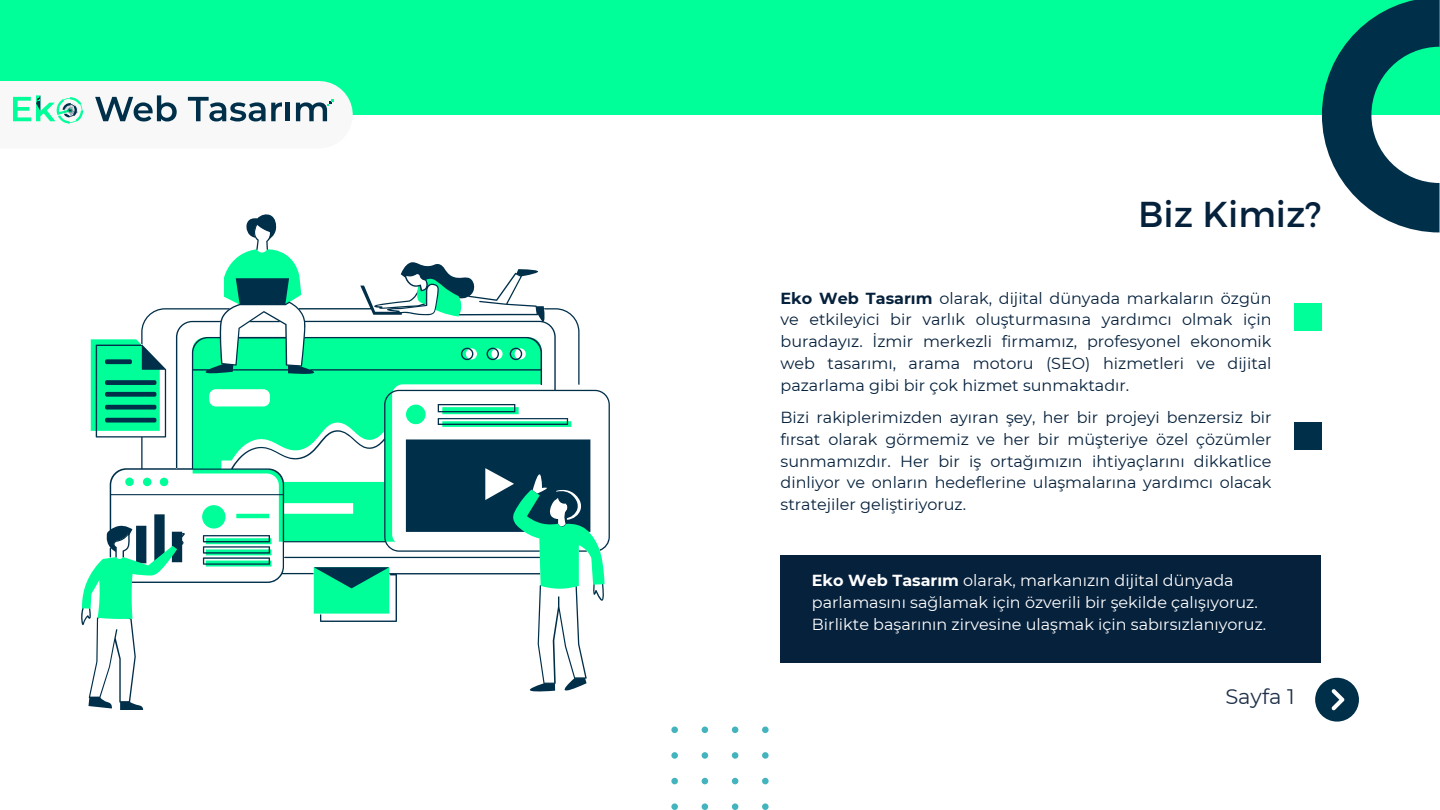
<style>
.page{position:relative;width:1440px;height:810px;background:#fff}
.page>*{position:absolute;margin:0;border:0;box-sizing:border-box;transform-origin:0 0}
.t1{font:36px "Montserrat";color:#06213c}
.t2{font:21px "Montserrat";color:#1e3048}
.t3{font:16px/21.8px "Montserrat";color:#06213c;text-align:justify}
.t4{font:16px/21.8px "Montserrat";color:#fff}
.s1{font-weight:700}
</style>
<div class="page">
<svg style="left:1315px;top:678px;width:44px;height:43px"></svg>
<div style="left:1294px;top:303px;width:28px;height:28px;background:#0f9"></div>
<div style="left:1294px;top:422px;width:28px;height:28px;background:#002f4a"></div>
<div style="left:781px;top:555px;width:540px;height:108px;background:#06213c"></div>
<svg style="left:671px;top:727px;width:98px;height:83px"></svg>
<div style="left:0;top:0;width:1440px;height:115px;background:#0f9"></div>
<div style="left:0;top:81px;width:319px;height:67px;background:#f8f8f8"></div>
<svg style="left:1322px;top:0;width:118px;height:232px"></svg>
<svg style="left:95px;top:95px;width:82px;height:27px"></svg>
<svg style="left:188px;top:97px;width:94px;height:25px"></svg>
<hr style="left:286px;top:103px;width:4px;height:18px;background:#002f4a">
<svg style="left:296px;top:100px;width:38px;height:21px"></svg>
<svg style="left:13px;top:95px;width:70px;height:29px"></svg>
<svg style="left:81px;top:223px;width:524px;height:480px"></svg>
<svg style="left:82px;top:490px;width:523px;height:129px"></svg>
<p class="t1" style="left:1138px;top:191px;width:185px">Biz Kimiz?</p>
<p class="t3" style="left:781px;top:287px;width:493px"><span class="s1">Eko Web Tasarım</span> olarak, dijital dünyada markaların özgün ve etki leyici bi r varlık oluşturmasına yardımcı olmak içi n buradayız. İzmi r merkezli fi rmamız, profesyonel ekonomi k web tasarımı, arama motoru (SEO) hizmetleri ve dijital pazarlama gi bi bi r çok hizmet sunmaktadır.</p>
<p class="t3" style="left:781px;top:406px;width:493px">Bizi raki pleri mizden ayıran şey, her bi r projeyi benzersiz bi r fırsat olarak görmemiz ve her bi r müşteriye özel çözümler sunmamızdır. Her bi r iş ortağımızın i htiyaçlarını di kkatlice di nliyor ve onların hedefleri ne ulaşmalarına yardımcı olacak strateji ler gelişti riyoruz.</p>
<p class="t4" style="left:812px;top:570px;width:456px"><span class="s1">Eko Web Tasarım</span> olarak, markanızın dijital dünyada parlamasını sağlamak içi n özveri li bi r şeki lde çalışıyoruz.<br>Bi rli kte başarının zi rvesi ne ulaşmak içi n sabırsızlanıyoruz.</p>
<p class="t2" style="left:1225px;top:684px;width:71px">Sayfa 1</p>
</div>
